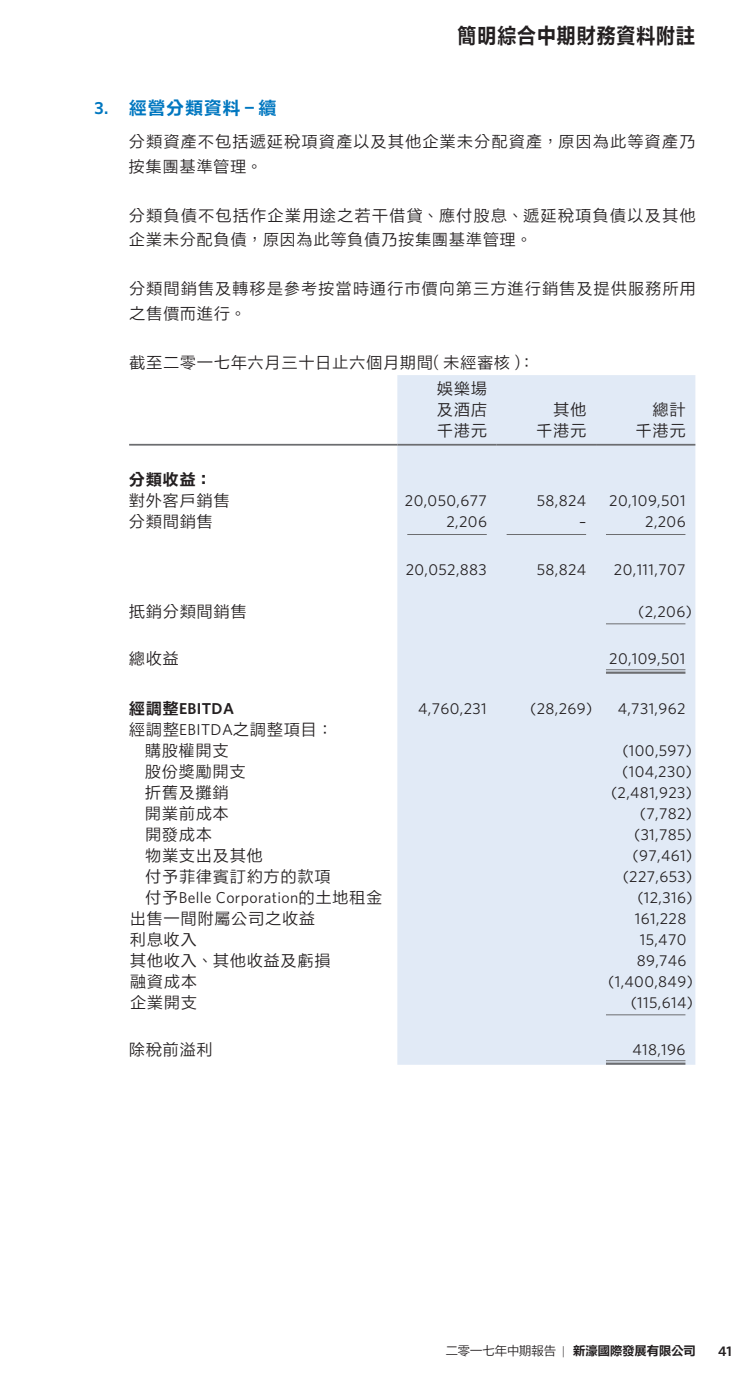
<style>
.page{position:relative;width:755px;height:1385px;background:#fff}
.page>*{position:absolute;margin:0;border:0;box-sizing:border-box;transform-origin:0 0}
.t1{font:21px "FZLTCHB B51 0";letter-spacing:.05em;color:#231f20;scale:.9 1}
.t2{font:17.5px "FZLTCHB B51 0";letter-spacing:.07em;color:#0077c0}
.t3{font:15.75px "Whitney";letter-spacing:.025em;color:#231f20}
.t4{font:15.75px/24.5px "FZLTXIHB B51 0";letter-spacing:.075em;color:#231f20}
.t5{font:15.75px/24.5px "FZLTXIHB B51 0";letter-spacing:.1em;color:#231f20}
.t6{font:15.75px/24.5px "FZLTXIHB B51 0";letter-spacing:.095em;color:#231f20}
.t7{font:600 15.75px "Whitney";letter-spacing:.02em;color:#231f20}
.t8{font:15.75px "FZLTCHB B51 0";color:#231f20}
.t9{font:600 14px "Whitney";color:#231f20}
.t10{font:12.25px "FZLTCHB B51 0";color:#231f20}
.s1{font-family:"Whitney";font-weight:600}
.s2{font-family:"FZLTCHB B51 0";font-weight:400}
.s3{font-family:"Whitney"}
.s4{font-family:"FZLTXIHB B51 0"}
.s5{font-family:"Whitney";font-weight:300}
</style>
<div class="page">
<div style="left:397px;top:375px;width:297px;height:689px;background:#e1eaf6"></div>
<hr style="left:129px;top:444px;width:268px;height:1px;background:#6c6d70">
<hr style="left:397px;top:444px;width:99px;height:1px;background:#6c6d70">
<hr style="left:496px;top:444px;width:99px;height:1px;background:#6c6d70">
<hr style="left:595px;top:444px;width:99px;height:1px;background:#6c6d70">
<hr style="left:407px;top:534px;width:79px;height:1px;background:#6c6d70">
<hr style="left:506px;top:534px;width:79px;height:1px;background:#6c6d70">
<hr style="left:605px;top:534px;width:80px;height:1px;background:#6c6d70">
<hr style="left:605px;top:623px;width:80px;height:1px;background:#6c6d70">
<hr style="left:605px;top:669px;width:80px;height:1px;background:#6c6d70">
<hr style="left:605px;top:671px;width:80px;height:2px;background:#6c6d70">
<hr style="left:605px;top:1014px;width:80px;height:1px;background:#6c6d70">
<hr style="left:605px;top:1060px;width:80px;height:1px;background:#6c6d70">
<hr style="left:605px;top:1062px;width:80px;height:2px;background:#6c6d70">
<h1 class="t1" style="left:457px;top:24px;width:265px">簡明綜合中期財務資料附註</h1>
<p class="t2" style="left:94px;top:98px;width:183px"><span class="s1">3.</span> 經營分類資料－續</p>
<p class="t6" style="left:129px;top:130px;width:567px">分類資產不包括遞延稅項資產以及其他企業未分配資產，原因為此等資產乃按集團基準管理。</p>
<p class="t5" style="left:129px;top:203px;width:567px">分類負債不包括作企業用途之若干借貸、應付股息、遞延稅項負債以及其他企業未分配負債，原因為此等負債乃按集團基準管理。</p>
<p class="t4" style="left:129px;top:277px;width:567px">分類間銷售及轉移是參考按當時通行市價向第三方進行銷售及提供服務所用之售價而進行。</p>
<p class="t4" style="left:437px;top:350px;width:99px;line-height:25.9px;text-indent:-307px">截至二零一七年六月三十日止六個月期間（未經審核）：娛樂場</p>
<p class="t4" style="left:437px;top:397px;width:51px">及酒店</p>
<p class="t4" style="left:553px;top:397px;width:34px">其他</p>
<p class="t4" style="left:652px;top:397px;width:34px">總計</p>
<p class="t4" style="left:437px;top:418px;width:51px">千港元</p>
<p class="t4" style="left:536px;top:418px;width:51px">千港元</p>
<p class="t4" style="left:635px;top:418px;width:51px">千港元</p>
<p class="t8" style="left:129px;top:471px;width:84px">分類收益：</p>
<p class="t4" style="left:129px;top:489px;width:102px">對外客戶銷售</p>
<p class="t3" style="left:404px;top:490px;width:83px">20,050,677</p>
<p class="t3" style="left:536px;top:490px;width:51px">58,824</p>
<p class="t3" style="left:608px;top:490px;width:78px">20,109,501</p>
<p class="t4" style="left:129px;top:510px;width:85px">分類間銷售</p>
<p class="t3" style="left:446px;top:511px;width:42px">2,206</p>
<p class="t3" style="left:578px;top:511px;width:9px">–</p>
<p class="t3" style="left:644px;top:511px;width:42px">2,206</p>
<p class="t3" style="left:405px;top:558px;width:83px">20,052,883</p>
<p class="t3" style="left:536px;top:558px;width:51px">58,824</p>
<p class="t3" style="left:613px;top:558px;width:73px">20,111,707</p>
<p class="t4" style="left:129px;top:599px;width:119px">抵銷分類間銷售</p>
<p class="t3" style="left:637px;top:600px;width:55px">(2,206)</p>
<p class="t4" style="left:129px;top:646px;width:51px">總收益</p>
<p class="t3" style="left:608px;top:648px;width:78px">20,109,501</p>
<p class="t7" style="left:129px;top:697px;width:106px"><span class="s2">經調整</span>EBITDA</p>
<p class="t3" style="left:418px;top:697px;width:70px">4,760,231</p>
<p class="t3" style="left:529px;top:697px;width:64px">(28,269)</p>
<p class="t3" style="left:617px;top:697px;width:69px">4,731,962</p>
<p class="t4" style="left:145px;top:718px;width:189px;line-height:21px;text-indent:-16px">經調整<span class="s3">EBITDA</span>之調整項目：購股權開支</p>
<p class="t3" style="left:622px;top:739px;width:71px">(100,597)</p>
<p class="t4" style="left:145px;top:759px;width:102px">股份獎勵開支</p>
<p class="t3" style="left:621px;top:760px;width:71px">(104,230)</p>
<p class="t4" style="left:145px;top:780px;width:85px">折舊及攤銷</p>
<p class="t3" style="left:610px;top:781px;width:82px">(2,481,923)</p>
<p class="t4" style="left:145px;top:801px;width:85px">開業前成本</p>
<p class="t3" style="left:639px;top:802px;width:54px">(7,782)</p>
<p class="t4" style="left:145px;top:822px;width:68px">開發成本</p>
<p class="t3" style="left:633px;top:823px;width:59px">(31,785)</p>
<p class="t4" style="left:145px;top:843px;width:119px">物業支出及其他</p>
<p class="t3" style="left:632px;top:844px;width:61px">(97,461)</p>
<p class="t4" style="left:145px;top:864px;width:186px">付予菲律賓訂約方的款項</p>
<p class="t3" style="left:622px;top:865px;width:71px">(227,653)</p>
<p class="t3" style="left:145px;top:886px;width:238px"><span class="s4">付予</span>Belle Corporation<span class="s4">的土地租金</span></p>
<p class="t3" style="left:637px;top:886px;width:57px">(12,316)</p>
<p class="t4" style="left:130px;top:906px;width:186px">出售一間附屬公司之收益</p>
<p class="t3" style="left:634px;top:907px;width:53px">161,228</p>
<p class="t4" style="left:130px;top:927px;width:68px">利息收入</p>
<p class="t3" style="left:639px;top:928px;width:48px">15,470</p>
<p class="t4" style="left:130px;top:948px;width:202px">其他收入、其他收益及虧損</p>
<p class="t3" style="left:636px;top:949px;width:51px">89,746</p>
<p class="t4" style="left:130px;top:969px;width:68px">融資成本</p>
<p class="t3" style="left:607px;top:970px;width:86px">(1,400,849)</p>
<p class="t4" style="left:130px;top:990px;width:68px">企業開支</p>
<p class="t3" style="left:630px;top:991px;width:64px">(115,614)</p>
<p class="t4" style="left:129px;top:1037px;width:85px">除稅前溢利</p>
<p class="t3" style="left:632px;top:1038px;width:55px">418,196</p>
<p class="t10" style="left:445px;top:1343px;width:251px"><span class="s4">二零一七年中期報告</span> <span class="s5">|</span> 新濠國際發展有限公司</p>
<p class="t9" style="left:717px;top:1341px;width:15px">41</p>
</div>
